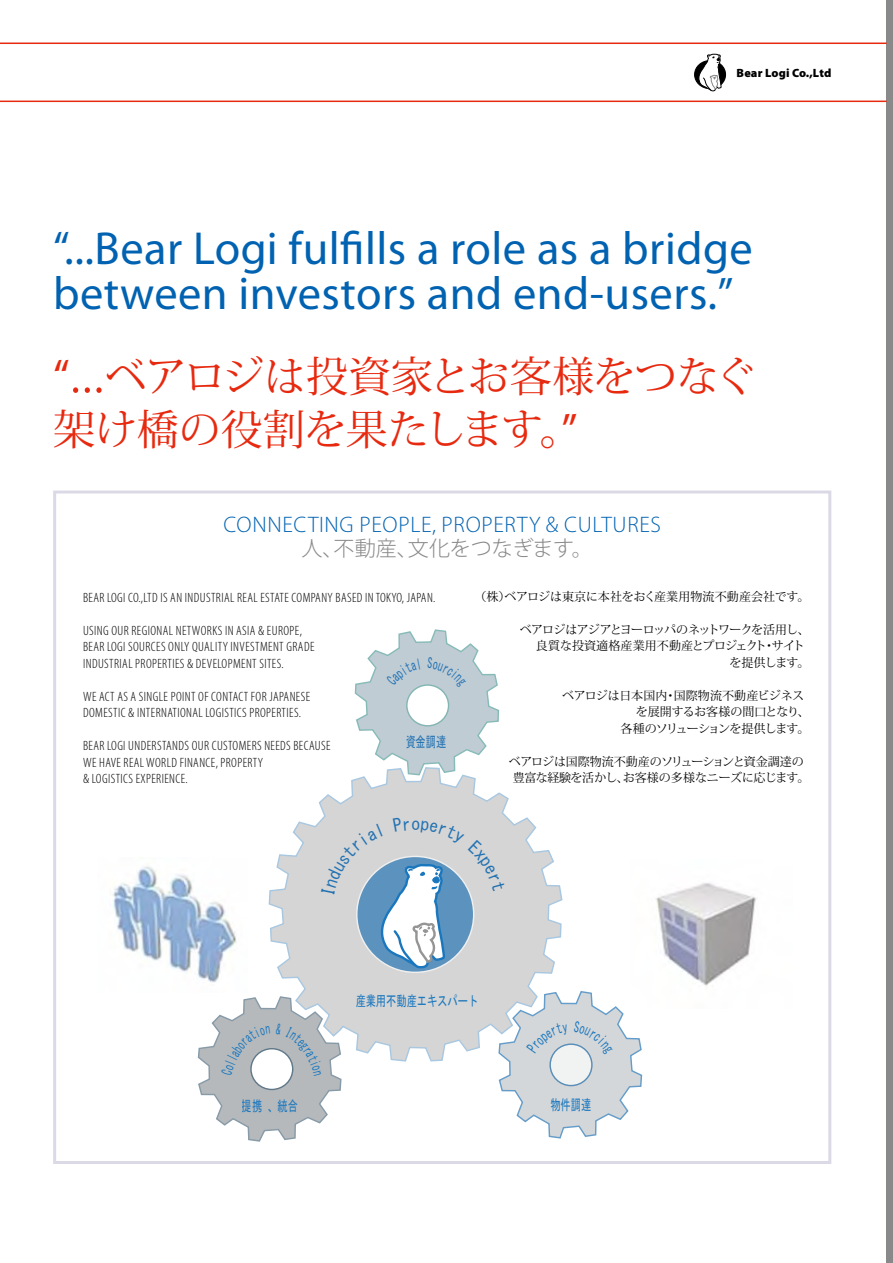
<style>
.page{position:relative;width:893px;height:1263px;background:#fff}
.page>*{position:absolute;margin:0;border:0;box-sizing:border-box;transform-origin:0 0}
.t1{font:51px "Koz Min Pro";color:#e7290f}
.t2{font:46.5px/45px "Myriad Pro";letter-spacing:.01em;color:#0062b1}
.t3{font:42px "Koz Min Pro";letter-spacing:-.02em;color:#e7290f}
.t4{font:300 22.5px "Myriad Pro";letter-spacing:.03em;color:#0062b1}
.t5{font:300 21px "Koz Go Pro";letter-spacing:-.01em;color:#898989}
.t6{font:14.7px "MS Gothic";color:#0068b7;scale:.7 1}
.t7{font:14.4px "MS Gothic";color:#0068b7;scale:.71 1}
.t8{font:14.4px "MS Gothic";color:#0962aa;scale:.71 1}
.t9{font:300 condensed 13.5px/16.5px "Myriad Pro";letter-spacing:.03em;color:#000}
.t10{font:12px/16.5px "Koz Min Pro";letter-spacing:-.02em;color:#000;text-align:center}
.t11{font:12px/16.5px "Koz Min Pro";letter-spacing:-.045em;color:#000}
.t12{font:12px "Koz Min Pro";color:#000}
.t13{font:12px "Koz Min Pro";letter-spacing:-.06em;color:#000}
.t14{font:900 12px "Myriad Pro";letter-spacing:.01em;color:#000}
.t15{font:12px "Koz Min Pro";letter-spacing:.01em;color:#000}
.s1{font-size:45px}
.s2{font-family:"Myriad Pro";font-size:46.5px}
.s3{font-family:"Myriad Pro";font-size:45px}
</style>
<div class="page">
<div style="left:887px;top:0;width:6px;height:1263px;background:#898989"></div>
<img style="left:656px;top:883px;width:101px;height:103px">
<img style="left:112px;top:857px;width:86px;height:118px">
<div style="left:695px;top:61px;width:31px;height:28px;background:#000;border-radius:50%"></div>
<div style="left:694px;top:60px;width:32px;height:29px;border:1px solid #000;border-radius:50%"></div>
<svg style="left:698px;top:53px;width:24px;height:39px"></svg>
<hr style="left:0;top:43px;width:887px;height:1px;background:#e7290f">
<hr style="left:0;top:101px;width:887px;height:1px;background:#e7290f">
<svg style="left:198px;top:629px;width:444px;height:513px"></svg>
<p class="t14" style="left:737px;top:65px;width:96px">Bear Logi Co.,Ltd</p>
<h2 class="t2" style="left:53px;top:226px;width:701px">“...Bear Logi fulfills a role as a bridge between investors and end-users <span class="s1">“</span>.</h2>
<h3 class="t3" style="left:105px;top:347px;width:653px">ベアロジは投資家とお客様をつなぐ</h3>
<h1 class="t1" style="left:53px;top:337px;width:53px"><span class="s2">“</span>...</h1>
<h3 class="t3" style="left:53px;top:400px;width:530px">架け橋の役割を果たします <span class="s3">“</span>。</h3>
<h3 class="t4" style="left:223px;top:510px;width:439px">CONNECTING PEOPLE, PROPERTY &amp; CULTURES</h3>
<h3 class="t5" style="left:408px;top:535px;width:187px">文化をつなぎます。</h3>
<h3 class="t5" style="left:334px;top:535px;width:86px">不動産、</h3>
<h3 class="t5" style="left:302px;top:535px;width:43px">人、</h3>
<p class="t9" style="left:83px;top:589px;width:354px">BEAR LOGI CO.,LTD IS AN INDUSTRIAL REAL ESTATE COMPANY BASED INTOKYO, JAPAN.</p>
<p class="t9" style="left:83px;top:622px;width:233px">USING OUR REGIONAL NETWORKS IN ASIA &amp; EUROPE,<br>BEAR LOGI SOURCES ONLY QUALITY INVESTMENT GRADE<br>INDUSTRIAL PROPERTIES &amp; DEVELOPMENT SITES.</p>
<p class="t9" style="left:83px;top:688px;width:229px">WE ACT AS A SINGLE POINT OF CONTACT FOR JAPANESE<br>DOMESTIC &amp; INTERNATIONAL LOGISTICS PROPERTIES.</p>
<p class="t9" style="left:83px;top:737px;width:249px">BEAR LOGI UNDERSTANDS OUR CUSTOMERS NEEDS BECAUSE<br>WE HAVE REALWORLD FINANCE, PROPERTY<br>&amp; LOGISTICS EXPERIENCE.</p>
<p class="t8" style="left:405px;top:735px;width:59px">資金調達</p>
<p class="t12" style="left:504px;top:588px;width:307px">ベアロジは東京に本社をおく産業用物流不動産会社です。</p>
<p class="t10" style="left:474px;top:588px;width:37px">（株）</p>
<p class="t11" style="left:536px;top:621px;width:275px;text-indent:-40px">　　ベアロジはアジアとヨーロッパのネットワークを活用し、良質な投資適格産業用不動産とプロジェクトサイト</p>
<p class="t10" style="left:730px;top:637px;width:81px">・<br>を提供します。</p>
<p class="t15" style="left:674px;top:687px;width:132px">国際物流不動産ビジネス</p>
<p class="t10" style="left:562px;top:687px;width:107px">ベアロジは日本国内</p>
<p class="t12" style="left:636px;top:703px;width:175px">を展開するお客様の間口となり、</p>
<p class="t13" style="left:621px;top:720px;width:190px">各種のソリューションを提供します。</p>
<p class="t10" style="left:509px;top:753px;width:302px">ベアロジは国際物流不動産のソリューションと資金調達の豊富な経験を活かしお客様の多様なニーズに応じます。</p>
<p class="t10" style="left:617px;top:769px;width:13px">、</p>
<p class="t10" style="left:665px;top:687px;width:13px">・</p>
<p class="t7" style="left:242px;top:1098px;width:81px">提携、統合</p>
<p class="t7" style="left:355px;top:994px;width:174px">産業用不動産エキスパート</p>
<p class="t6" style="left:550px;top:1098px;width:60px">物件調達</p>
</div>
